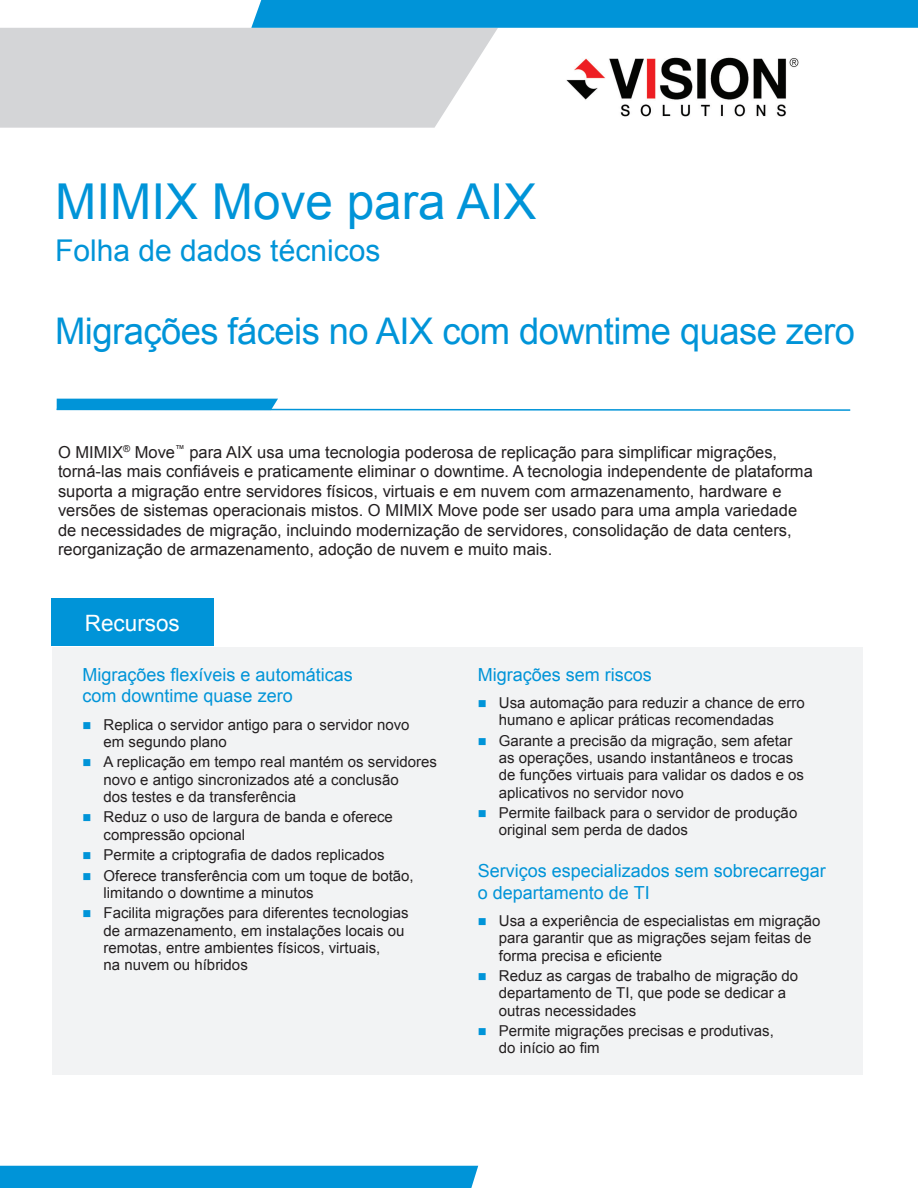
<style>
.page{position:relative;width:918px;height:1188px;background:#fff}
.page>*{position:absolute;margin:0;border:0;box-sizing:border-box;transform-origin:0 0}
.t1{font:49.5px "Arial";color:#0094d8}
.t2{font:36.75px "Arial";letter-spacing:-.015em;color:#0094d8}
.t3{font:30px "Arial";color:#0094d8}
.t4{font:22.5px "Arial";color:#fff}
.t5{font:18px/21.6px "Arial";color:#0094d8}
.t6{font:16.5px/19.5px "Arial";color:#231f20}
.t7{font:15px/17.2px "Arial";color:#231f20}
.s1{color:#0094d8}
</style>
<div class="page">
<div style="left:53px;top:647px;width:810px;height:428px;background:#f2f3f4"></div>
<img style="left:566px;top:57px;width:233px;height:60px">
<div style="left:0;top:28px;width:498px;height:100px;background:#d4d5d7"></div>
<div style="left:251px;top:0;width:667px;height:28px;background:#0094d8"></div>
<svg style="left:56px;top:399px;width:795px;height:12px"></svg>
<div style="left:0;top:1166px;width:478px;height:22px;background:#0094d8"></div>
<div style="left:52px;top:599px;width:162px;height:47px;background:#0094d8"></div>
<p class="t1" style="left:55px;top:169px;width:483px">MIMIX Move para AIX</p>
<p class="t3" style="left:55px;top:231px;width:327px">Folha de dados técnicos</p>
<p class="t2" style="left:55px;top:307px;width:801px">Migrações fáceis no AIX com downtime quase zero</p>
<p class="t6" style="left:58px;top:442px;width:756px">O MIMIX<sup>®</sup> Move<sup>™</sup> para AIX usa uma tecnologia poderosa de replicação para simplificar migrações, torná-las mais confiáveis e praticamente eliminar o downtime. A tecnologia independente de plataforma suporta a migração entre servidores físicos, virtuais e em nuvem com armazenamento, hardware e versões de sistemas operacionais mistos. O MIMIX Move pode ser usado para uma ampla variedade de necessidades de migração, incluindo modernização de servidores, consolidação de data centers, reorganização de armazenamento, adoção de nuvem e muito mais.</p>
<p class="t4" style="left:85px;top:608px;width:97px">Recursos</p>
<p class="t5" style="left:83px;top:664px;width:272px">Migrações flexíveis e automáticas com downtime quase zero</p>
<p class="t7" style="left:104px;top:716px;width:307px;text-indent:-21px"><span class="s1">■</span> Replica o servidor antigo para o servidor novo em segundo plano</p>
<p class="t7" style="left:104px;top:754px;width:335px;text-indent:-21px"><span class="s1">■</span> A replicação em tempo real mantém os servidores novo e antigo sincronizados até a conclusão<br>dos testes e da transferência</p>
<p class="t7" style="left:104px;top:809px;width:291px;text-indent:-21px"><span class="s1">■</span> Reduz o uso de largura de banda e oferece compressão opcional</p>
<p class="t7" style="left:83px;top:846px;width:303px"><span class="s1">■</span> Permite a criptografia de dados replicados</p>
<p class="t7" style="left:104px;top:867px;width:312px;text-indent:-21px"><span class="s1">■</span> Oferece transferência com um toque de botão, limitando o downtime a minutos</p>
<p class="t7" style="left:104px;top:905px;width:307px;text-indent:-21px"><span class="s1">■</span> Facilita migrações para diferentes tecnologias de armazenamento, em instalações locais ou remotas, entre ambientes físicos, virtuais,<br>na nuvem ou híbridos</p>
<p class="t5" style="left:478px;top:664px;width:176px">Migrações sem riscos</p>
<p class="t7" style="left:499px;top:694px;width:307px;text-indent:-21px"><span class="s1">■</span> Usa automação para reduzir a chance de erro humano e aplicar práticas recomendadas</p>
<p class="t7" style="left:499px;top:732px;width:307px;text-indent:-21px"><span class="s1">■</span> Garante a precisão da migração, sem afetar as operações, usando instantâneos e trocas de funções virtuais para validar os dados e os aplicativos no servidor novo</p>
<p class="t7" style="left:499px;top:804px;width:300px;text-indent:-21px"><span class="s1">■</span> Permite failback para o servidor de produção original sem perda de dados</p>
<p class="t5" style="left:478px;top:860px;width:350px">Serviços especializados sem sobrecarregar o departamento de TI</p>
<p class="t7" style="left:499px;top:913px;width:323px;text-indent:-21px"><span class="s1">■</span> Usa a experiência de especialistas em migração para garantir que as migrações sejam feitas de forma precisa e eficiente</p>
<p class="t7" style="left:499px;top:968px;width:301px;text-indent:-21px"><span class="s1">■</span> Reduz as cargas de trabalho de migração do departamento de TI, que pode se dedicar a outras necessidades</p>
<p class="t7" style="left:499px;top:1022px;width:277px;text-indent:-21px"><span class="s1">■</span> Permite migrações precisas e produtivas, do início ao fim</p>
</div>
